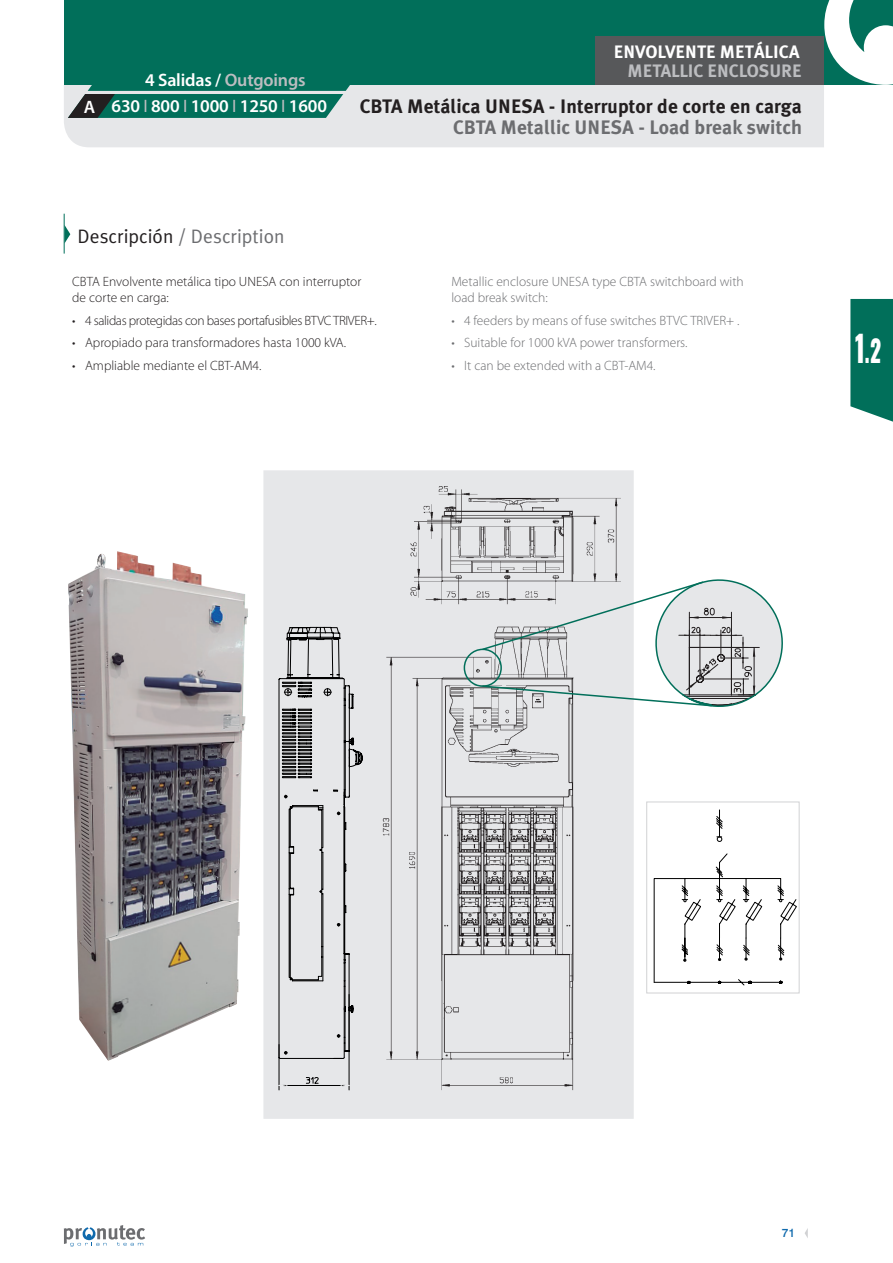
<style>
.page{position:relative;width:893px;height:1263px;background:#fff}
.page>*{position:absolute;margin:0;border:0;box-sizing:border-box;transform-origin:0 0}
.t1{font:800 36px "Oswald";color:#fff;scale:.7 1}
.t2{font:700 19.5px "Meta Plus";letter-spacing:.005em;color:#231f20}
.t3{font:700 19.5px "Meta Plus";letter-spacing:.005em;color:#6c6d70}
.t4{font:19.5px "Meta Plus Normal";color:#6c6d70}
.cabecera_C_calibre_a{font:600 18px "Myriad Pro";letter-spacing:-.01em;color:#fff}
.t5{font:700 18px "Meta Plus";color:#fff}
.t6{font:700 18px "Meta Plus";color:#bcbdc0}
.PUNTOS_-_GRIS{font:300 13.5px/16.2px "Myriad Pro";color:#6c6d70}
.PUNTOS{font:300 13.5px/16.2px "Myriad Pro";color:#231f20}
.PUNTOS-2{font:300 13.5px "Myriad Pro";letter-spacing:-.03em;color:#231f20}
.t7{font:500 12px "Swiss 721 BT";color:#0f6aad}
.s1{color:#bcbdc0}
.s2{font-weight:400;color:#bcbdc0}
.s3{color:#231f20}
.s4{font-size:29.7px}
.s5{font-size:30px}
</style>
<div class="page">
<div style="left:64px;top:85px;width:760px;height:62px;background:#e6e7e9"></div>
<svg style="left:805px;top:1228px;width:3px;height:10px"></svg>
<div style="left:64px;top:0;width:829px;height:85px;background:#016f5a"></div>
<svg style="left:64px;top:1225px;width:81px;height:21px"></svg>
<svg style="left:824px;top:0;width:69px;height:85px"></svg>
<svg style="left:850px;top:299px;width:43px;height:123px;background:#147966"></svg>
<div style="left:263px;top:470px;width:371px;height:649px;background:#e6e7e9"></div>
<svg style="left:65px;top:226px;width:5px;height:17px"></svg>
<hr style="left:64px;top:214px;width:1px;height:40px;background:#016f5a">
<img style="left:333px;top:487px;width:288px;height:632px">
<img style="left:68px;top:551px;width:180px;height:510px">
<div style="left:464px;top:649px;width:38px;height:38px;border:2px solid #016f5a;border-radius:50%"></div>
<svg style="left:481px;top:579px;width:302px;height:129px"></svg>
<svg style="left:68px;top:85px;width:295px;height:33px;background:#338273"></svg>
<div style="left:646px;top:801px;width:153px;height:192px;border:1px solid #d1d2d4"></div>
<hr style="left:279px;top:1085px;width:70px;height:1px;background:#000">
<hr style="left:349px;top:994px;width:1px;height:96px;background:#000">
<hr style="left:279px;top:1044px;width:1px;height:46px;background:#000">
<svg style="left:341px;top:1084px;width:9px;height:3px"></svg>
<svg style="left:279px;top:1084px;width:8px;height:3px"></svg>
<svg style="left:306px;top:1077px;width:13px;height:7px"></svg>
<svg style="left:278px;top:627px;width:85px;height:432px"></svg>
<svg style="left:654px;top:810px;width:143px;height:175px"></svg>
<div style="left:596px;top:36px;width:228px;height:49px;background:#57585a"></div>
<p class="cabecera_C_calibre_a" style="left:145px;top:68px;width:162px">4 Salidas / <span class="s1">Outgoings</span></p>
<p class="cabecera_C_calibre_a" style="left:84px;top:95px;width:13px">A</p>
<p class="cabecera_C_calibre_a" style="left:112px;top:94px;width:217px">630 <span class="s2">I</span> 800 <span class="s2">I</span> 1000 <span class="s2">I</span> 1250 <span class="s2">I</span> 1600</p>
<p class="t5" style="left:614px;top:41px;width:187px">ENVOLVENTE METÁLICA</p>
<p class="t6" style="left:627px;top:61px;width:176px">METALLIC ENCLOSURE</p>
<p class="t2" style="left:360px;top:95px;width:444px">CBTA Metálica UNESA - Interruptor de corte en carga</p>
<p class="t3" style="left:453px;top:116px;width:350px">CBTA Metallic UNESA - Load break switch</p>
<p class="t4" style="left:78px;top:225px;width:208px"><span class="s3">Descripción</span> / Description</p>
<p class="PUNTOS" style="left:72px;top:273px;width:291px">CBTA Envolvente metálica tipo UNESA con interruptor de corte en carga:</p>
<p class="PUNTOS-2" style="left:72px;top:312px;width:306px">• 4 salidas protegidas con bases portafusibles BTVC TRIVER+.</p>
<p class="PUNTOS" style="left:72px;top:334px;width:275px">• Apropiado para transformadores hasta 1000 kVA.</p>
<p class="PUNTOS" style="left:72px;top:357px;width:191px">• Ampliable mediante el CBT-AM4.</p>
<p class="PUNTOS_-_GRIS" style="left:451px;top:273px;width:294px">Metallic enclosure UNESA type CBTA switchboard with load break switch:</p>
<p class="PUNTOS_-_GRIS" style="left:451px;top:312px;width:290px">• 4 feeders by means of fuse switches BTVC TRIVER+ .</p>
<p class="PUNTOS_-_GRIS" style="left:451px;top:334px;width:238px">• Suitable for 1000 kVA power transformers.</p>
<p class="PUNTOS_-_GRIS" style="left:451px;top:357px;width:206px">• It can be extended with a CBT-AM4.</p>
<h1 class="t1" style="left:853px;top:323px;width:42px">1<span class="s4">.</span><span class="s5">2</span></h1>
<p class="t7" style="left:782px;top:1225px;width:15px">71</p>
</div>
